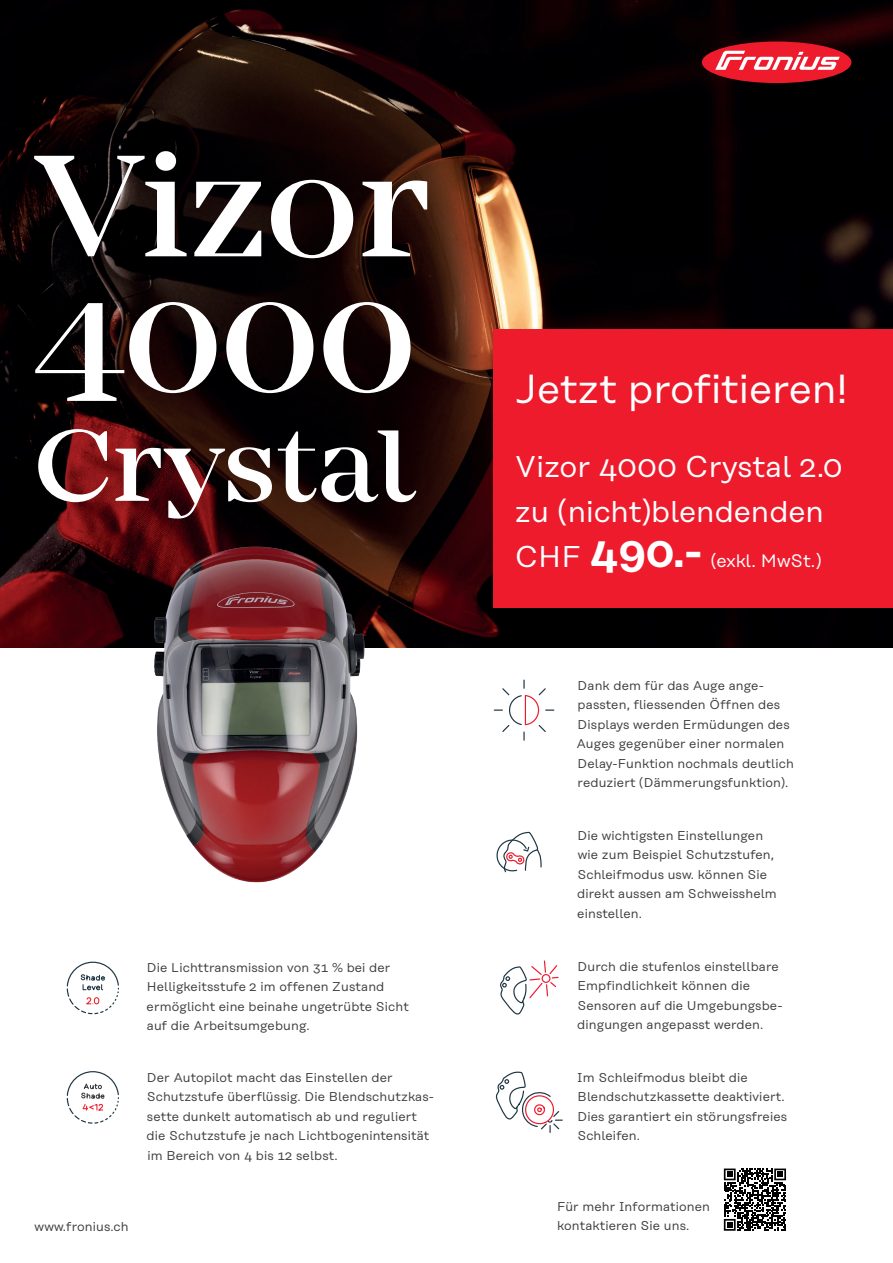
<style>
.page{position:relative;width:893px;height:1263px;background:#fff}
.page>*{position:absolute;margin:0;border:0;box-sizing:border-box;transform-origin:0 0}
.t1{font:500 150px/135px "Mirador";color:#fff}
.t2{font:500 105px "Mirador";color:#fff}
.t3{font:600 43.5px "Rational Text";color:#fff}
.t4{font:40.5px "Rational Text";color:#fff}
.t5{font:30px/45px "Rational Text";color:#fff}
.t6{font:18px "Rational Text";color:#fff}
.t7{font:12.75px/19.5px "Rational Text";letter-spacing:.01em;color:#3e3e3f}
.s1{font-weight:400;font-size:30px}
</style>
<div class="page">
<img style="left:0;top:0;width:893px;height:647px">
<img style="left:105px;top:528px;width:302px;height:355px">
<div style="left:493px;top:330px;width:400px;height:278px;background:#ee1b2d"></div>
<svg style="left:66px;top:961px;width:53px;height:54px"></svg>
<svg style="left:66px;top:1071px;width:53px;height:53px"></svg>
<svg style="left:496px;top:1071px;width:67px;height:62px"></svg>
<svg style="left:500px;top:960px;width:59px;height:55px"></svg>
<svg style="left:493px;top:679px;width:62px;height:62px"></svg>
<svg style="left:496px;top:831px;width:46px;height:42px"></svg>
<svg style="left:724px;top:1168px;width:62px;height:63px"></svg>
<div style="left:702px;top:42px;width:149px;height:41px;background:#ee1b2d;border-radius:50%"></div>
<svg style="left:715px;top:51px;width:125px;height:19px"></svg>
<h1 class="t1" style="left:34px;top:140px;width:398px">Vizor<br>4000</h1>
<h2 class="t2" style="left:34px;top:404px;width:382px">Crystal</h2>
<p class="t7" style="left:147px;top:957px;width:264px">Die Lichttransmission von 31 % bei der Helligkeitsstufe 2 im offenen Zustand ermöglicht eine beinahe ungetrübte Sicht auf die Arbeitsumgebung.</p>
<p class="t7" style="left:147px;top:1067px;width:289px">Der Autopilot macht das Einstellen der Schutzstufe überflüssig. Die Blendschutzkas&shy;sette dunkelt automatisch ab und reguliert die Schutzstufe je nach Lichtbogenintensität im Bereich von 4 bis 12 selbst.</p>
<p class="t7" style="left:35px;top:1216px;width:95px">www.fronius.ch</p>
<h3 class="t4" style="left:515px;top:366px;width:334px">Jetzt profitieren!</h3>
<h3 class="t5" style="left:515px;top:444px;width:330px">Vizor 4000 Crystal 2.0 zu (nicht)blendenden</h3>
<h3 class="t3" style="left:515px;top:526px;width:189px"><span class="s1">CHF</span> 490.-</h3>
<h3 class="t6" style="left:711px;top:550px;width:112px">(exkl. MwSt.)</h3>
<p class="t7" style="left:576px;top:675px;width:219px">Dank dem für das Auge ange&shy;passten, fliessenden Öffnen des<br>Displays werden Ermüdungen des<br>Auges gegenüber einer normalen<br>Delay-Funktion nochmals deutlich reduziert (Dämmerungsfunktion).</p>
<p class="t7" style="left:577px;top:826px;width:201px">Die wichtigsten Einstellungen wie zum Beispiel Schutzstufen,<br>Schleifmodus usw. können Sie direkt aussen am Schweisshelm einstellen.</p>
<p class="t7" style="left:577px;top:956px;width:207px">Durch die stufenlos einstellbare<br>Empfindlichkeit können die<br>Sensoren auf die Umgebungsbe&shy;dingungen angepasst werden.</p>
<p class="t7" style="left:577px;top:1067px;width:211px">Im Schleifmodus bleibt die<br>Blendschutzkassette deaktiviert.<br>Dies garantiert ein störungsfreies<br>Schleifen.</p>
<p class="t7" style="left:557px;top:1196px;width:155px">Für mehr Informationen kontaktieren Sie uns.</p>
</div>
